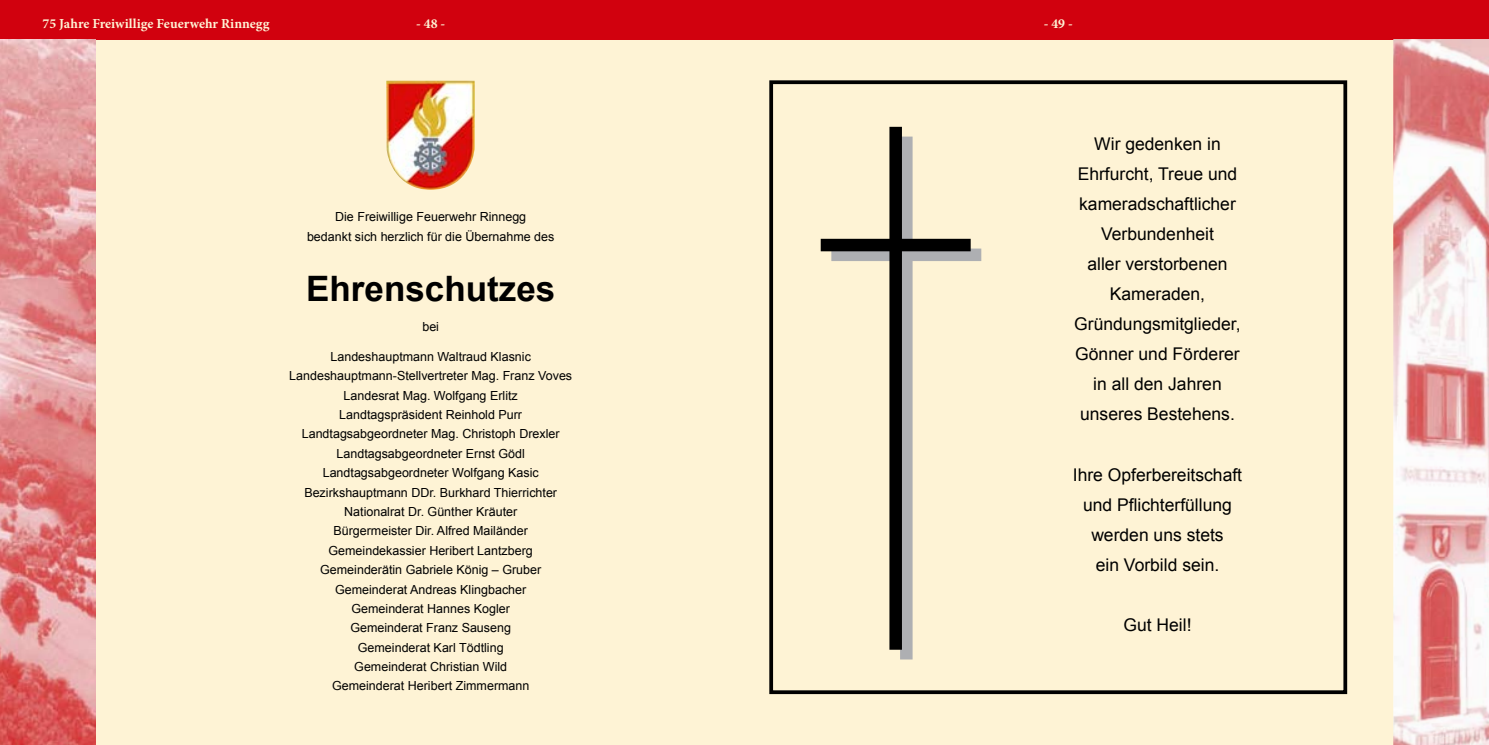
<style>
.page{position:relative;width:1489px;height:745px;background:#fff}
.page>*{position:absolute;margin:0;border:0;box-sizing:border-box;transform-origin:0 0}
.t1{font:700 35px "Arial";color:#000}
.t2{font:17.5px/30px "Arial";color:#000;text-align:center}
.t3{font:700 13.75px "Minion Pro";color:#fef3d5}
.t4{font:12.5px/19.4px "Arial";color:#000;text-align:center}
</style>
<div class="page">
<div style="left:0;top:0;width:744px;height:744px;background:#fef3d5"></div>
<div style="left:0;top:0;width:744px;height:39px;background:#d1010e"></div>
<div style="left:744px;top:0;width:744px;height:744px;background:#fef3d5"></div>
<div style="left:744px;top:0;width:744px;height:39px;background:#d1010e"></div>
<img style="left:1393px;top:39px;width:95px;height:705px">
<div style="left:900px;top:136px;width:12px;height:523px;background:#aeafb2"></div>
<div style="left:831px;top:248px;width:150px;height:13px;background:#aeafb2"></div>
<div style="left:769px;top:80px;width:577px;height:613px;border:4px solid #000"></div>
<div style="left:889px;top:127px;width:12px;height:522px;background:#000"></div>
<div style="left:820px;top:239px;width:150px;height:12px;background:#000"></div>
<img style="left:0;top:39px;width:96px;height:705px">
<img style="left:386px;top:81px;width:88px;height:109px">
<p class="t3" style="left:43px;top:14px;width:228px">75 Jahre Freiwillige Feuerwehr Rinnegg</p>
<p class="t3" style="left:416px;top:14px;width:31px">- 48 -</p>
<p class="t3" style="left:1043px;top:14px;width:31px">- 49 -</p>
<p class="t4" style="left:307px;top:206px;width:249px;line-height:20px">Die Freiwillige Feuerwehr Rinnegg<br>bedankt sich herzlich für die Übernahme des</p>
<h1 class="t1" style="left:306px;top:265px;width:250px">Ehrenschutzes</h1>
<p class="t4" style="left:422px;top:316px;width:18px">bei</p>
<p class="t4" style="left:289px;top:346px;width:284px">Landeshauptmann Waltraud Klasnic Landeshauptmann-Stellvertreter Mag. Franz Voves Landesrat Mag. Wolfgang Erlitz<br>Landtagspräsident Reinhold Purr Landtagsabgeordneter Mag. Christoph Drexler Landtagsabgeordneter Ernst Gödl Landtagsabgeordneter Wolfgang Kasic Bezirkshauptmann DDr. Burkhard Thierrichter Nationalrat Dr. Günther Kräuter<br>Bürgermeister Dir. Alfred Mailänder Gemeindekassier Heribert Lantzberg Gemeinderätin Gabriele König – Gruber Gemeinderat Andreas Klingbacher<br>Gemeinderat Hannes Kogler<br>Gemeinderat Franz Sauseng<br>Gemeinderat Karl Tödtling<br>Gemeinderat Christian Wild<br>Gemeinderat Heribert Zimmermann</p>
<h2 class="t2" style="left:1074px;top:129px;width:168px">Wir gedenken in<br>Ehrfurcht, Treue und kameradschaftlicher<br>Verbundenheit<br>aller verstorbenen<br>Kameraden,<br>Gründungsmitglieder,<br>Gönner und Förderer in all den Jahren unseres Bestehens.</h2>
<h2 class="t2" style="left:1072px;top:459px;width:171px">Ihre Opferbereitschaft und Pflichterfüllung werden uns stets<br>ein Vorbild sein.</h2>
<h2 class="t2" style="left:1123px;top:609px;width:70px">Gut Heil!</h2>
</div>
